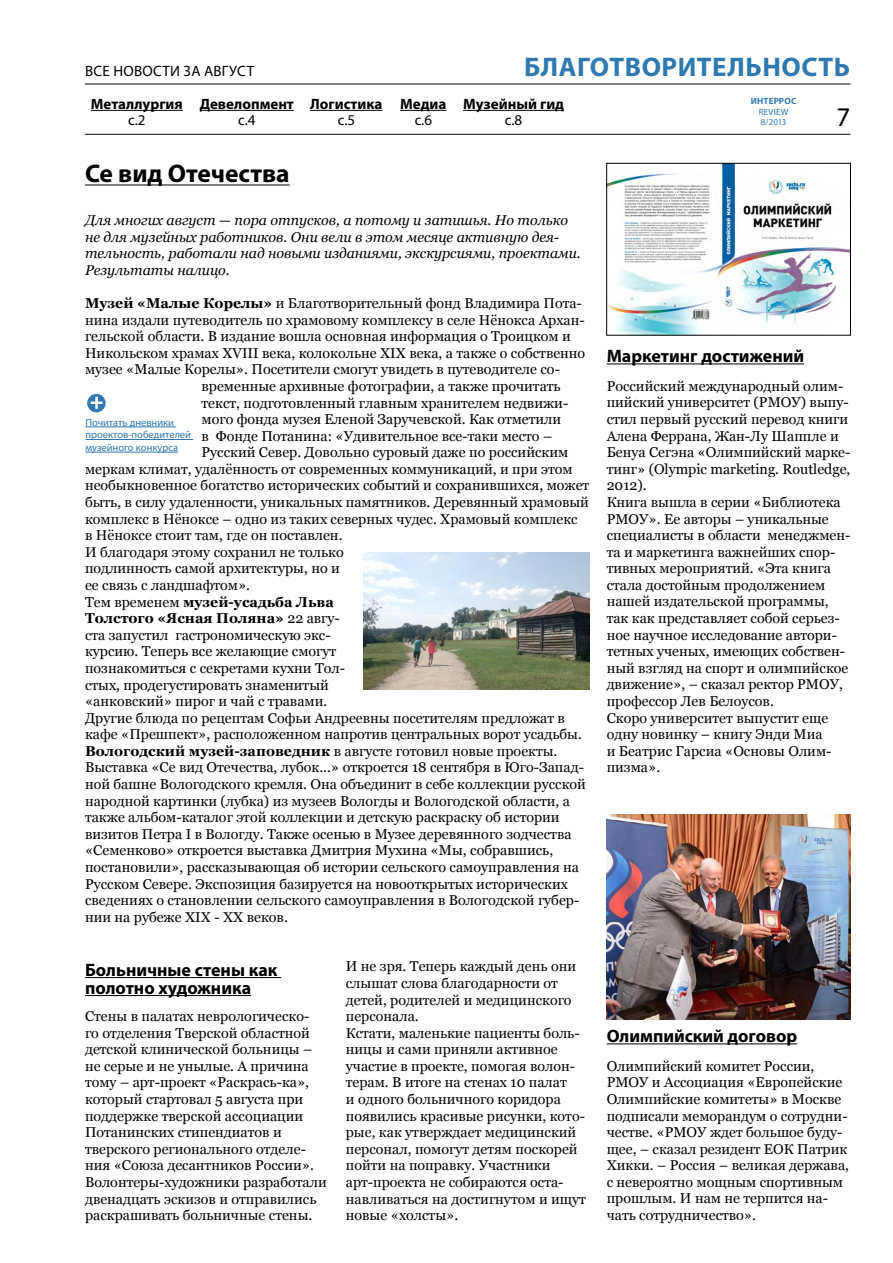
<style>
.page{position:relative;width:893px;height:1263px;background:#fff}
.page>*{position:absolute;margin:0;border:0;box-sizing:border-box;transform-origin:0 0}
.t1{font:700 27px "Myriad Pro";letter-spacing:.02em;color:#3078b0}
.t2{font:27px "Myriad Pro";color:#000}
.t3{font:700 25.5px "Myriad Pro";color:#000}
.t4{font:700 18px/18px "Myriad Pro";color:#000}
.t5{font:700 15px "Myriad Pro";color:#000}
.t6{font:15px "Myriad Pro";letter-spacing:.02em;color:#000}
.t7{font:14.25px/16.6px "Georgia";color:#000}
.t8{font:italic 14.25px/16.6px "Georgia";color:#000}
.t9{font:700 14.25px "Georgia";color:#000}
.t10{font:10.5px/12.6px "Myriad Pro";color:#3078b0}
.t11{font:9px/10.5px "Myriad Pro";letter-spacing:.02em;color:#3078b0}
.t12{font:700 9px "Myriad Pro";letter-spacing:.02em;color:#3078b0}
.s1{font-weight:700}
.s2{font-weight:400}
</style>
<div class="page">
<hr style="left:85px;top:134px;width:765px;height:1px;background:#000">
<hr style="left:85px;top:84px;width:765px;height:1px;background:#000">
<hr style="left:310px;top:110px;width:72px;height:1px;background:#000">
<hr style="left:200px;top:110px;width:94px;height:1px;background:#000">
<hr style="left:91px;top:110px;width:92px;height:1px;background:#000">
<hr style="left:400px;top:110px;width:46px;height:1px;background:#000">
<hr style="left:463px;top:110px;width:101px;height:1px;background:#000">
<hr style="left:607px;top:364px;width:197px;height:1px;background:#000">
<hr style="left:85px;top:185px;width:205px;height:1px;background:#000">
<hr style="left:85px;top:977px;width:196px;height:1px;background:#000">
<hr style="left:85px;top:995px;width:166px;height:1px;background:#000">
<img style="left:364px;top:552px;width:226px;height:137px">
<hr style="left:85px;top:427px;width:91px;height:1px;background:#3078b0">
<hr style="left:85px;top:439px;width:108px;height:1px;background:#3078b0">
<hr style="left:85px;top:452px;width:93px;height:1px;background:#3078b0">
<svg style="left:87px;top:394px;width:19px;height:18px"></svg>
<svg style="left:91px;top:397px;width:11px;height:12px"></svg>
<img style="left:608px;top:165px;width:241px;height:169px">
<div style="left:606px;top:163px;width:245px;height:173px;border:1px solid #000"></div>
<hr style="left:607px;top:1043px;width:190px;height:1px;background:#000">
<img style="left:607px;top:814px;width:243px;height:206px">
<p class="t6" style="left:85px;top:61px;width:162px">Все новости за АВГУСТ</p>
<h1 class="t1" style="left:524px;top:49px;width:328px">БЛАГОТВОРИТЕЛЬНОСТЬ</h1>
<p class="t5" style="left:91px;top:94px;width:93px">Металлургия</p>
<p class="t5" style="left:400px;top:94px;width:166px">Медиа Музейный гид</p>
<p class="t6" style="left:505px;top:111px;width:19px">c.8</p>
<p class="t5" style="left:200px;top:94px;width:184px">Девелопмент Логистика</p>
<p class="t6" style="left:128px;top:111px;width:19px">c.2</p>
<p class="t6" style="left:238px;top:111px;width:19px">c.4</p>
<p class="t6" style="left:338px;top:111px;width:19px">c.5</p>
<p class="t6" style="left:415px;top:111px;width:19px">c.6</p>
<h2 class="t3" style="left:85px;top:157px;width:206px">Се вид Отечества</h2>
<p class="t8" style="left:85px;top:212px;width:497px">Для многих август — пора отпусков, а потому и затишья. Но только не для музейных работников. Они вели в этом месяце активную дея&shy;тельность, работали над новыми изданиями, экскурсиями, проектами.<br>Результаты налицо.</p>
<p class="t7" style="left:85px;top:295px;width:498px"><span class="s1">Музей «Малые Корелы»</span> и Благотворительный фонд Владимира Пота-</p>
<p class="t7" style="left:85px;top:312px;width:501px">нина издали путеводитель по храмовому комплексу в селе Нёнокса Архан-</p>
<p class="t7" style="left:85px;top:328px;width:487px">гельской области. В издание вошла основная информация о Троицком и</p>
<p class="t7" style="left:85px;top:345px;width:502px">Никольском храмах XVIII века, колокольне XIX века, а также о собственно</p>
<p class="t7" style="left:85px;top:361px;width:476px">музее «Малые Корелы». Посетители смогут увидеть в путеводителе со-</p>
<p class="t7" style="left:202px;top:378px;width:361px">временные архивные фотографии, а также прочитать</p>
<p class="t7" style="left:202px;top:395px;width:368px">текст, подготовленный главным хранителем недвижи-</p>
<p class="t7" style="left:202px;top:411px;width:361px">мого фонда музея Еленой Заручевской. Как отметили</p>
<p class="t7" style="left:202px;top:428px;width:352px">в Фонде Потанина: «Удивительное все-таки место –</p>
<p class="t7" style="left:202px;top:444px;width:368px">Русский Север. Довольно суровый даже по российским</p>
<p class="t7" style="left:85px;top:461px;width:489px">меркам климат, удалённость от современных коммуникаций, и при этом</p>
<p class="t7" style="left:85px;top:477px;width:506px">необыкновенное богатство исторических событий и сохранившихся, может</p>
<p class="t7" style="left:85px;top:494px;width:505px">быть, в силу удаленности, уникальных памятников. Деревянный храмовый</p>
<p class="t7" style="left:85px;top:511px;width:494px">комплекс в Нёноксе – одно из таких северных чудес. Храмовый комплекс</p>
<p class="t7" style="left:85px;top:527px;width:259px">в Нёноксе стоит там, где он поставлен.</p>
<p class="t7" style="left:85px;top:544px;width:260px">И благодаря этому сохранил не только</p>
<p class="t7" style="left:85px;top:560px;width:256px">подлинность самой архитектуры, но и</p>
<p class="t7" style="left:85px;top:577px;width:167px">ее связь с ландшафтом».</p>
<p class="t9" style="left:85px;top:592px;width:250px"><span class="s2">Тем временем</span> музей-усадьба Льва</p>
<p class="t9" style="left:85px;top:609px;width:256px">Толстого «Ясная Поляна» <span class="s2">22 авгу-</span></p>
<p class="t7" style="left:85px;top:627px;width:247px">ста запустил гастрономическую экс-</p>
<p class="t7" style="left:85px;top:643px;width:253px">курсию. Теперь все желающие смогут</p>
<p class="t7" style="left:85px;top:660px;width:262px">познакомиться с секретами кухни Тол-</p>
<p class="t7" style="left:85px;top:677px;width:245px">стых, продегустировать знаменитый</p>
<p class="t7" style="left:85px;top:693px;width:244px">«анковский» пирог и чай с травами.</p>
<p class="t7" style="left:85px;top:710px;width:481px">Другие блюда по рецептам Софьи Андреевны посетителям предложат в</p>
<p class="t7" style="left:85px;top:726px;width:498px">кафе «Прешпект», расположенном напротив центральных ворот усадьбы.</p>
<p class="t7" style="left:85px;top:743px;width:474px"><span class="s1">Вологодский музей-заповедник</span> в августе готовил новые проекты.</p>
<p class="t7" style="left:85px;top:759px;width:500px">Выставка «Се вид Отечества, лубок...» откроется 18 сентября в Юго-Запад-</p>
<p class="t7" style="left:85px;top:776px;width:502px">ной башне Вологодского кремля. Она объединит в себе коллекции русской</p>
<p class="t7" style="left:85px;top:793px;width:486px">народной картинки (лубка) из музеев Вологды и Вологодской области, а</p>
<p class="t7" style="left:85px;top:809px;width:476px">также альбом-каталог этой коллекции и детскую раскраску об истории</p>
<p class="t7" style="left:85px;top:826px;width:488px">визитов Петра I в Вологду. Также осенью в Музее деревянного зодчества</p>
<p class="t7" style="left:85px;top:842px;width:470px">«Семенково» откроется выставка Дмитрия Мухина «Мы, собравшись,</p>
<p class="t7" style="left:85px;top:859px;width:496px">постановили», рассказывающая об истории сельского самоуправления на</p>
<p class="t7" style="left:85px;top:876px;width:484px">Русском Севере. Экспозиция базируется на новооткрытых исторических</p>
<p class="t7" style="left:85px;top:892px;width:496px">сведениях о становлении сельского самоуправления в Вологодской губер-</p>
<p class="t7" style="left:85px;top:909px;width:204px">нии на рубеже XIX - XX веков.</p>
<p class="t10" style="left:85px;top:416px;width:107px">Почитать дневники проектов-победителей музейного конкурса</p>
<p class="t4" style="left:85px;top:960px;width:194px">Больничные стены как полотно художника</p>
<p class="t7" style="left:85px;top:1008px;width:243px">Стены в палатах неврологическо&shy;го отделения Тверской областной детской клинической больницы – не серые и не унылые. А причина тому – арт-проект «Раскрась-ка», который стартовал 5 августа при поддержке тверской ассоциации<br>Потанинских стипендиатов и тверского регионального отделе&shy;ния «Союза десантников России».<br>Волонтеры-художники разработали двенадцать эскизов и отправились раскрашивать больничные стены.</p>
<p class="t7" style="left:346px;top:958px;width:242px">И не зря. Теперь каждый день они слышат слова благодарности от детей, родителей и медицинского персонала.<br>Кстати, маленькие пациенты боль&shy;ницы и сами приняли активное участие в проекте, помогая волон&shy;терам. В итоге на стенах 10 палат<br>и одного больничного коридора появились красивые рисунки, кото&shy;рые, как утверждает медицинский персонал, помогут детям поскорей пойти на поправку. Участники арт-проекта не собираются оста&shy;навливаться на достигнутом и ищут новые «холсты».</p>
<p class="t12" style="left:751px;top:96px;width:47px">ИНТЕРРОС</p>
<p class="t11" style="left:759px;top:107px;width:31px">REVIEW<br>8/2013</p>
<h1 class="t2" style="left:837px;top:100px;width:15px">7</h1>
<p class="t4" style="left:607px;top:346px;width:199px">Маркетинг достижений</p>
<p class="t7" style="left:607px;top:378px;width:245px">Российский международный олим&shy;пийский университет (РМОУ) выпу&shy;стил первый русский перевод книги<br>Алена Феррана, Жан-Лу Шаппле и<br>Бенуа Сегэна «Олимпийский марке&shy;тинг» (Olympic marketing. Routledge,<br>2012).<br>Книга вышла в серии «Библиотека<br>РМОУ». Ее авторы – уникальные специалисты в области менеджмен&shy;та и маркетинга важнейших спор&shy;тивных мероприятий. «Эта книга стала достойным продолжением нашей издательской программы, так как представляет собой серьез&shy;ное научное исследование автори&shy;тетных ученых, имеющих собствен&shy;ный взгляд на спорт и олимпийское движение», – сказал ректор РМОУ, профессор Лев Белоусов.<br>Скоро университет выпустит еще одну новинку – книгу Энди Миа<br>и Беатрис Гарсиа «Основы Олим&shy;пизма».</p>
<p class="t4" style="left:607px;top:1026px;width:192px">Олимпийский договор</p>
<p class="t7" style="left:607px;top:1058px;width:244px">Олимпийский комитет России,<br>РМОУ и Ассоциация «Европейские<br>Олимпийские комитеты» в Москве подписали меморандум о сотрудни&shy;честве. «РМОУ ждет большое буду&shy;щее, – сказал резидент ЕОК Патрик<br>Хикки. – Россия – великая держава, с невероятно мощным спортивным прошлым. И нам не терпится на&shy;чать сотрудничество».</p>
</div>
